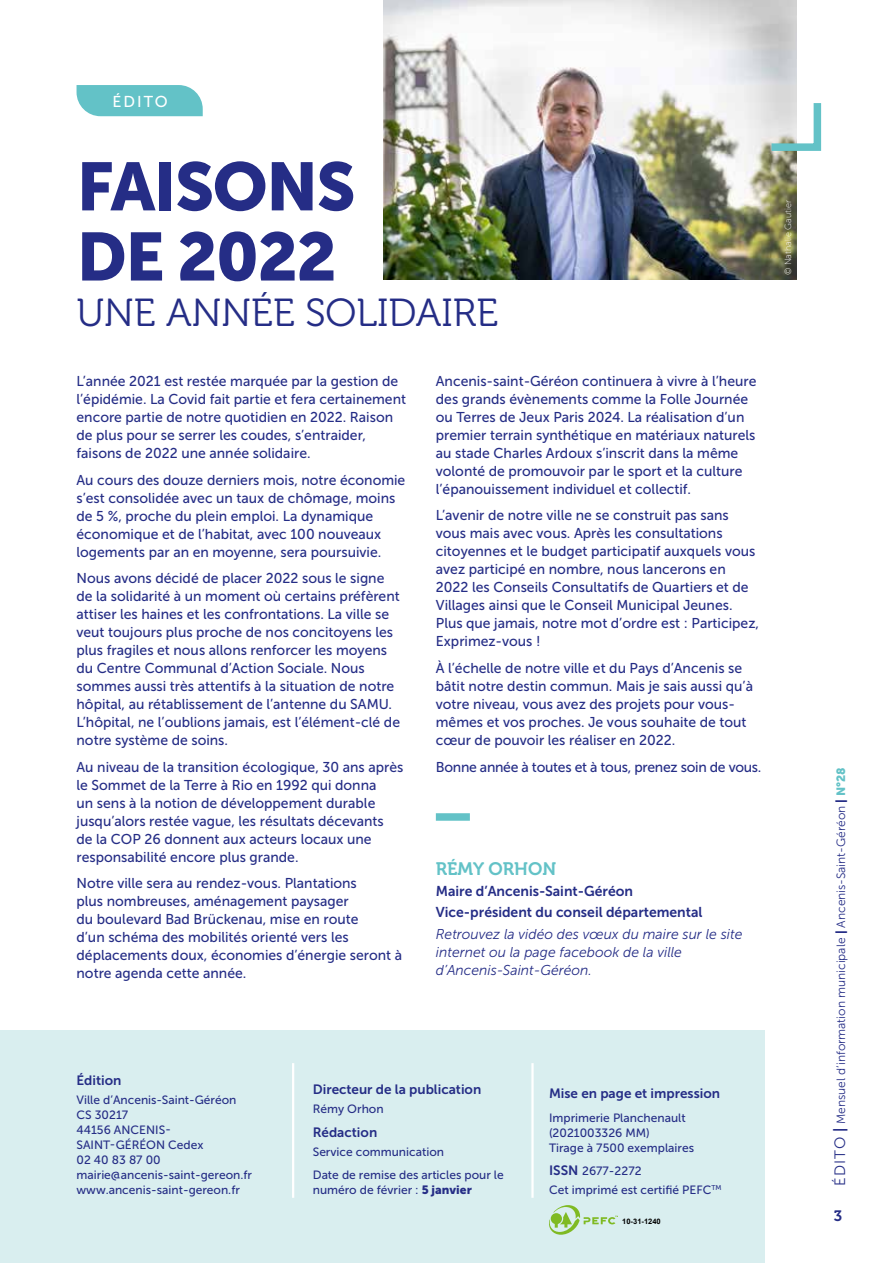
<style>
.page{position:relative;width:893px;height:1263px;background:#fff}
.page>*{position:absolute;margin:0;border:0;box-sizing:border-box;transform-origin:0 0}
.t1{font:67.5px/70.2px "Museo Sans 900";letter-spacing:-.025em;color:#252d86}
.t2{font:39px "Museo 300";color:#252d86}
.t3{font:18px "Museo 700";color:#63c2c7}
.t4{font:15.75px "Museo Sans 500";color:#fff}
.t5{font:15px "Museo 700";color:#252d86}
.t6{font:14.25px/18px "Museo Sans 500";color:#252d86}
.t7{font:italic 14.25px/18px "Museo Sans 300";color:#252d86}
.t8{font:14.25px/21px "Museo Sans 700";color:#252d86}
.t9{font:14.25px "Museo Sans 500";letter-spacing:-.02em;color:#252d86}
.t10{font:13.5px "Museo Sans 700";color:#252d86}
.t11{font:12px/15px "Museo Sans 500";color:#252d86}
.t12{font:12px "Museo Sans 300";color:#252d86}
.t13{font:9px "Museo Sans 100";color:#fff}
.t14{font:700 7.5px "Arial";color:#000}
.s1{font-family:"Museo Sans 900"}
.s2{font-family:"Museo Sans 700";font-size:13.5px}
.s3{font-size:15px}
.s4{font-family:"Museo Sans 700";font-size:15px}
.s5{font-family:"Museo Sans 900";color:#63c2c7}
</style>
<div class="page">
<div style="left:0;top:1031px;width:765px;height:232px;background:#d9eeef"></div>
<div style="left:436px;top:813px;width:34px;height:8px;background:#63c2c7"></div>
<svg style="left:77px;top:85px;width:126px;height:31px;background:#6cc5ca"></svg>
<img style="left:383px;top:0;width:413px;height:280px">
<svg style="left:764px;top:96px;width:58px;height:59px"></svg>
<hr style="left:292px;top:1063px;width:2px;height:135px;background:#fff">
<hr style="left:531px;top:1063px;width:3px;height:135px;background:#fff">
<svg style="left:549px;top:1205px;width:69px;height:30px"></svg>
<p class="t4" style="left:113px;top:93px;width:44px">éDITO</p>
<h1 class="t1" style="left:77px;top:151px;width:281px">FAISON S<br>DE 2022</h1>
<h2 class="t2" style="left:77px;top:291px;width:119px">UNE ANN</h2>
<h2 class="t2" style="left:251px;top:291px;width:249px">ÉE SOLIDAIRE</h2>
<p class="t6" style="left:77px;top:372px;width:331px">L’année 2021 est restée marquée par la gestion de l’épidémie. La Covid fait partie et fera certainement encore partie de notre quotidien en 2022. Raison de plus pour se serrer les coudes, s’entraider, faisons de 2022 une année solidaire.</p>
<p class="t6" style="left:77px;top:471px;width:330px">Au cours des douze derniers mois, notre économie s’est consolidée avec un taux de chômage, moins de 5 %, proche du plein emploi. La dynamique économique et de l’habitat, avec 100 nouveaux logements par an en moyenne, sera poursuivie.</p>
<p class="t6" style="left:77px;top:569px;width:325px">Nous avons décidé de placer 2022 sous le signe de la solidarité à un moment où certains préfèrent attiser les haines et les confrontations. La ville se veut toujours plus proche de nos concitoyens les plus fragiles et nous allons renforcer les moyens du Centre Communal d’Action Sociale. Nous sommes aussi très attentifs à la situation de notre hôpital, au rétablissement de l’antenne du SAMU.<br>L’hôpital, ne l’oublions jamais, est l’élément-clé de notre système de soins.</p>
<p class="t6" style="left:77px;top:758px;width:328px">Au niveau de la transition écologique, 30 ans après le Sommet de la Terre à Rio en 1992 qui donna<br>un sens à la notion de développement durable jusqu’alors restée vague, les résultats décevants de la CO P 26 donnent aux acteurs locaux une responsabilité encore plus grande.</p>
<p class="t6" style="left:77px;top:874px;width:327px">N otre ville sera au rendez-vous. Plantations<br>plus nombreuses, aménagement paysager<br>du boulevard Bad Brückenau, mise en route<br>d’un schéma des mobilités orienté vers les déplacements doux, économies d’énergie seront à notre agenda cette année.</p>
<p class="t6" style="left:436px;top:372px;width:322px">Ancenis-saint-Géréon continuera à vivre à l’heure des grands évènements comme la Folle Journée ou Terres de Jeux Paris 2024. La réalisation d’un premier terrain synthétique en matériaux naturels au stade Charles Ardoux s’inscrit dans la même volonté de promouvoir par le sport et la culture l’épanouissement individuel et collectif.</p>
<p class="t6" style="left:436px;top:507px;width:325px">L’avenir de notre ville ne se construit pas sans vous mais avec vous. Après les consultations citoyennes et le budget participatif auxquels vous avez participé en nombre, nous lancerons en 2022 les Conseils Consultatifs de Quartiers et de Villages ainsi que le Conseil Municipal Jeunes.<br>Plus que jamais, notre mot d’ordre est : Participez, Exprimez-vous !</p>
<p class="t6" style="left:436px;top:659px;width:319px">À l’échelle de notre ville et du Pays d’Ancenis se bâtit notre destin commun. Mais je sais aussi qu’à votre niveau, vous avez des projets pour vous&shy;mêmes et vos proches. Je vous souhaite de tout cœur de pouvoir les réaliser en 2022.</p>
<p class="t9" style="left:436px;top:759px;width:327px">Bonne année à toutes et à tous, prenez soin de vous.</p>
<p class="t3" style="left:436px;top:858px;width:122px">Rémy ORHON</p>
<p class="t8" style="left:436px;top:880px;width:268px">Maire d’Ancenis-Saint-Géréon<br>Vice-président du conseil départemental</p>
<p class="t7" style="left:436px;top:925px;width:308px">Retrouvez la vidéo des vœux du maire sur le site internet ou la page facebook de la ville d’Ancenis-Saint-Géréon.</p>
<p class="t13" style="left:783px;top:275px;width:77px;rotate:-90deg">© Nathalie Gautier</p>
<p class="t10" style="left:77px;top:1073px;width:47px">Édition</p>
<p class="t11" style="left:77px;top:1093px;width:177px">Ville d’Ancenis-Saint-Géréon<br>CS 30217<br>44156 Ancenis-<br>Sai nt-Géréon Cedex<br>02 40 83 87 00 mairie@ancenis-saint-gereon.fr www.ancenis-saint-gereon.fr</p>
<p class="t10" style="left:313px;top:1082px;width:170px">Directeur de la publication</p>
<p class="t11" style="left:313px;top:1101px;width:72px">Rémy Orhon</p>
<p class="t10" style="left:313px;top:1124px;width:66px">Rédaction</p>
<p class="t11" style="left:313px;top:1140px;width:192px;line-height:23.5px">Service communication<br>Date de remise des articles pour le</p>
<p class="t11" style="left:313px;top:1183px;width:161px">numéro de février : <span class="s1">5 janvier</span></p>
<p class="t10" style="left:549px;top:1086px;width:173px">Mise en page et impression</p>
<p class="t11" style="left:549px;top:1110px;width:147px">Imprimerie Planchenault (2021003326 MM)<br>Tirage à 7 500 exemplaires</p>
<p class="t11" style="left:549px;top:1161px;width:174px;line-height:19.2px"><span class="s2">ISSN</span> 2677-2272<br>Cet imprimé est certifié PEFC<sup>TM</sup></p>
<p class="t14" style="left:622px;top:1217px;width:40px">10-31-1240</p>
<p class="t12" style="left:834px;top:1186px;width:420px;rotate:-90deg"><span class="s3">édito</span> <span class="s4">|</span> Mensuel d’information municipale <span class="s1">|</span> Ancenis-Saint-Géréon <span class="s1">|</span> <span class="s5">N°28</span></p>
<p class="t5" style="left:834px;top:1207px;width:10px">3</p>
</div>
